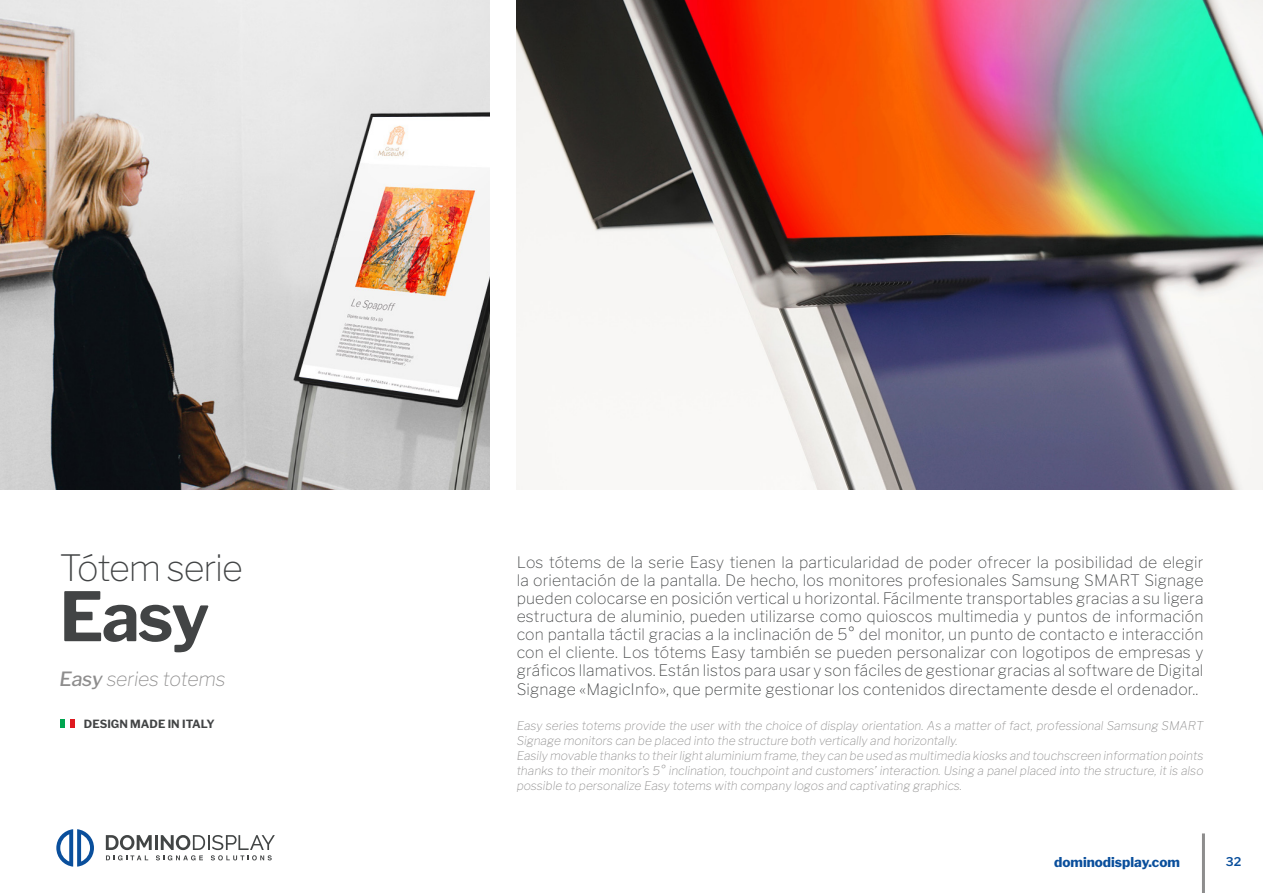
<style>
.page{position:relative;width:1263px;height:893px;background:#fff}
.page>*{position:absolute;margin:0;border:0;box-sizing:border-box;transform-origin:0 0}
.t1{font:700 67.5px "Libre Franklin";color:#424445}
.t2{font:100 36px "Libre Franklin";letter-spacing:-.03em;color:#424445}
.t3{font:italic 100 19.5px "Libre Franklin";letter-spacing:-.01em;color:#8e8d8d}
.t4{font:100 15.75px/18.1px "Libre Franklin";letter-spacing:.01em;color:#424445;text-align:justify}
.t5{font:800 13.5px "Libre Franklin";color:#0a4f9c}
.t6{font:italic 100 12px/15px "Libre Franklin";color:#8e8d8d}
.t7{font:600 12px "Libre Franklin";color:#0a4f9c}
.t8{font:700 11.25px "Libre Franklin";color:#424445}
.s1{font-weight:500}
</style>
<div class="page">
<svg style="left:56px;top:829px;width:38px;height:38px"></svg>
<svg style="left:106px;top:835px;width:169px;height:25px"></svg>
<hr style="left:1202px;top:833px;width:3px;height:60px;background:#8e8d8d">
<img style="left:0;top:0;width:489px;height:489px">
<div style="left:70px;top:719px;width:5px;height:9px;background:#de1920"></div>
<svg style="left:61px;top:719px;width:4px;height:9px"></svg>
<img style="left:517px;top:0;width:746px;height:489px">
<h2 class="t2" style="left:60px;top:546px;width:185px">Tótem serie</h2>
<h1 class="t1" style="left:60px;top:576px;width:152px">Easy</h1>
<p class="t3" style="left:60px;top:667px;width:168px"><span class="s1">Easy</span> series totems</p>
<p class="t8" style="left:84px;top:718px;width:132px">DESIGN MADE IN ITALY</p>
<p class="t4" style="left:517px;top:553px;width:688px">Los tótems de la serie Easy tienen la particularidad de poder ofrecer la posibilidad de elegir la orientación de la pantalla. De hecho, los monitores profesionales Samsung SMART Signage pueden colocarse en posición vertical u horizontal. Fácilmente transportables gracias a su ligera estructura de aluminio, pueden utilizarse como quioscos multimedia y puntos de información con pantalla táctil gracias a la inclinación de 5° del monitor, un punto de contacto e interacción con el cliente. Los tótems Easy también se pueden personalizar con logotipos de empresas y gráficos llamativos. Están listos para usar y son fáciles de gestionar gracias al software de Digital Signage «MagicInfo», que permite gestionar los contenidos directamente desde el ordenador..</p>
<p class="t6" style="left:517px;top:718px;width:688px">Easy series totems provide the user with the choice of display orientation. As a matter of fact, professional Samsung SMART Signage monitors can be placed into the structure both vertically and horizontally.<br>Easily movable thanks to their light aluminium frame, they can be used as multimedia kiosks and touchscreen information points thanks to their monitor’s 5° inclination, touchpoint and customers’ interaction. Using a panel placed into the structure, it is also possible to personalize Easy totems with company logos and captivating graphics.</p>
<p class="t5" style="left:1054px;top:854px;width:127px">dominodisplay.com</p>
<p class="t7" style="left:1226px;top:854px;width:17px">32</p>
</div>
